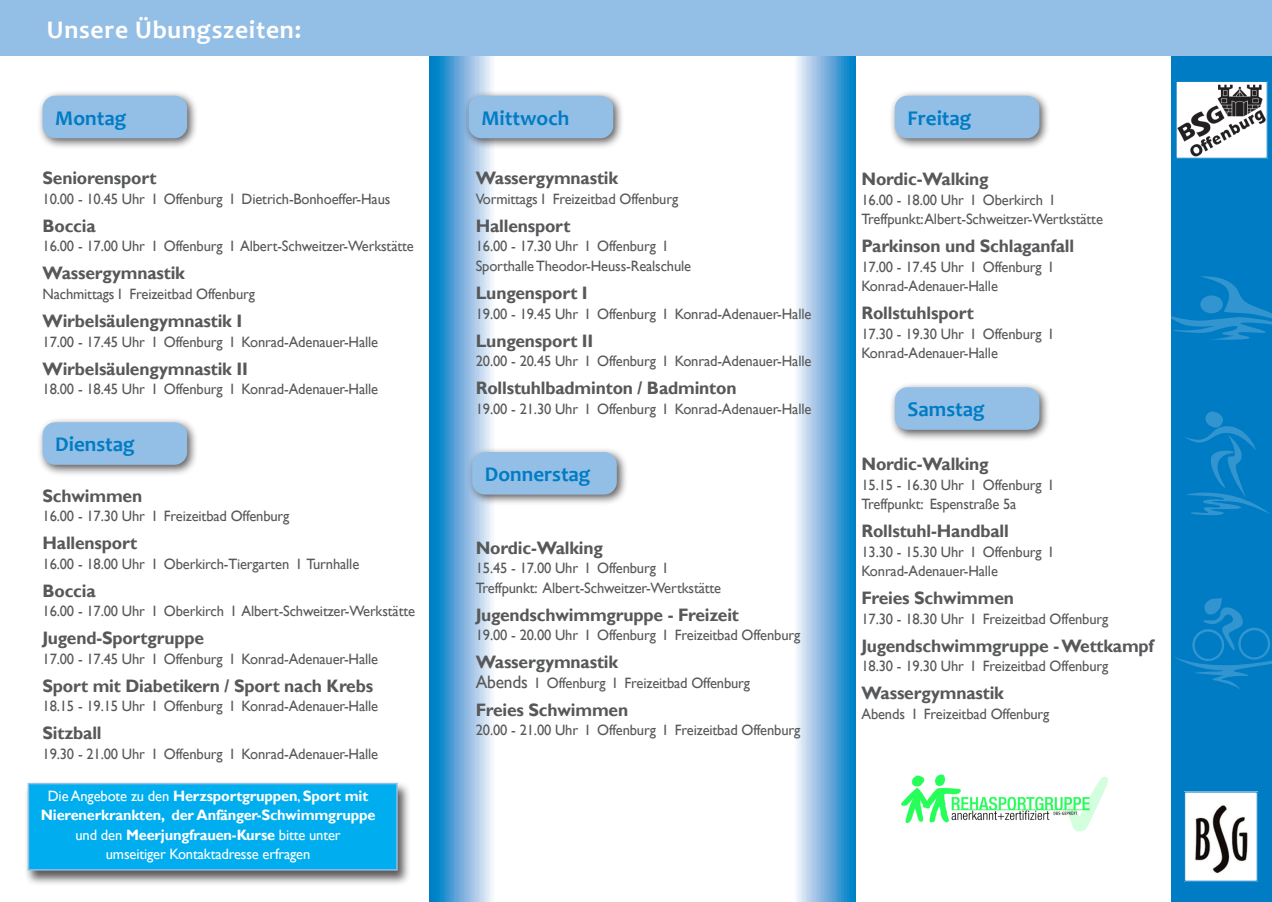
<style>
.page{position:relative;width:1272px;height:902px;background:#fff}
.page>*{position:absolute;margin:0;border:0;box-sizing:border-box;transform-origin:0 0}
.t1{font:700 25.5px "Candara";letter-spacing:.03em;color:#fff}
.t2{font:700 21px "Candara";color:#007cc4}
.t3{font:700 18px "Gill Sans";letter-spacing:-.01em;color:#57585a}
.t4{font:15px/19.5px "Gill Sans";letter-spacing:-.01em;color:#57585a}
.t5{font:700 15px/19.5px "Gill Sans";letter-spacing:-.01em;color:#fff;text-align:center}
.s1{font-weight:400}
.s2{font-size:18px}
</style>
<div class="page">
<div style="left:37px;top:90px;width:161px;height:60px;background:#231f20;opacity:.75"></div>
<div style="left:43px;top:96px;width:144px;height:42px;background:#93bee5;border-radius:13px"></div>
<svg style="left:429px;top:56px;width:426px;height:845px"></svg>
<div style="left:1170px;top:0;width:101px;height:901px;background:#007cc4"></div>
<div style="left:0;top:0;width:1271px;height:56px;background:#93bee5"></div>
<img style="left:1185px;top:793px;width:70px;height:86px">
<div style="left:1183px;top:791px;width:74px;height:90px;border:1px solid #007cc4"></div>
<img style="left:1177px;top:83px;width:88px;height:74px">
<div style="left:1175px;top:81px;width:92px;height:78px;border:1px solid #007cc4"></div>
<svg style="left:1185px;top:411px;width:85px;height:104px"></svg>
<svg style="left:1174px;top:598px;width:97px;height:91px"></svg>
<svg style="left:1170px;top:275px;width:101px;height:65px"></svg>
<div style="left:37px;top:417px;width:161px;height:59px;background:#231f20;opacity:.75"></div>
<div style="left:43px;top:422px;width:144px;height:43px;background:#93bee5;border-radius:13px"></div>
<div style="left:467px;top:446px;width:161px;height:60px;background:#231f20;opacity:.75"></div>
<div style="left:472px;top:452px;width:145px;height:42px;background:#93bee5;border-radius:13px"></div>
<div style="left:24px;top:781px;width:387px;height:105px;background:#231f20;opacity:.75"></div>
<div style="left:28px;top:782px;width:370px;height:88px;background:#00aeef;border:2px solid #93bee5"></div>
<div style="left:889px;top:90px;width:161px;height:60px;background:#231f20;opacity:.75"></div>
<div style="left:894px;top:96px;width:145px;height:42px;background:#93bee5;border-radius:13px"></div>
<div style="left:889px;top:382px;width:161px;height:59px;background:#231f20;opacity:.75"></div>
<div style="left:894px;top:387px;width:145px;height:43px;background:#93bee5;border-radius:13px"></div>
<img style="left:901px;top:774px;width:206px;height:57px">
<div style="left:463px;top:90px;width:161px;height:60px;background:#231f20;opacity:.75"></div>
<div style="left:468px;top:96px;width:145px;height:42px;background:#93bee5;border-radius:13px"></div>
<h1 class="t1" style="left:47px;top:14px;width:256px">Unsere Übungszeiten:</h1>
<h2 class="t2" style="left:55px;top:105px;width:72px">Montag</h2>
<p class="t3" style="left:43px;top:167px;width:115px">Seniorensport</p>
<p class="t4" style="left:43px;top:189px;width:349px">10.00 - 10.45 Uhr I Offenburg I Dietrich-Bonhoeffer-Haus</p>
<p class="t3" style="left:43px;top:215px;width:55px">Boccia</p>
<p class="t4" style="left:43px;top:237px;width:373px">16.00 - 17.00 Uhr I Offenburg I Albert-Schweitzer-Werkstätte</p>
<p class="t3" style="left:43px;top:262px;width:144px">Wassergymnastik</p>
<p class="t4" style="left:43px;top:284px;width:214px">Nachmittags I Freizeitbad Offenburg</p>
<p class="t3" style="left:43px;top:310px;width:201px">Wirbelsäulengymnastik I</p>
<p class="t4" style="left:43px;top:332px;width:337px">17.00 - 17.45 Uhr I Offenburg I Konrad-Adenauer-Halle</p>
<p class="t3" style="left:43px;top:357px;width:207px">Wirbelsäulengymnastik II</p>
<p class="t4" style="left:43px;top:379px;width:337px">18.00 - 18.45 Uhr I Offenburg I Konrad-Adenauer-Halle</p>
<h2 class="t2" style="left:55px;top:431px;width:81px">Dienstag</h2>
<p class="t3" style="left:43px;top:484px;width:101px">Schwimmen</p>
<p class="t4" style="left:43px;top:506px;width:248px">16.00 - 17.30 Uhr I Freizeitbad Offenburg</p>
<p class="t3" style="left:43px;top:532px;width:96px">Hallensport</p>
<p class="t4" style="left:43px;top:554px;width:318px">16.00 - 18.00 Uhr I Oberkirch-Tiergarten I Turnhalle</p>
<p class="t3" style="left:43px;top:579px;width:55px">Boccia</p>
<p class="t4" style="left:43px;top:601px;width:374px">16.00 - 17.00 Uhr I Oberkirch I Albert-Schweitzer-Werkstätte</p>
<p class="t3" style="left:43px;top:627px;width:163px">Jugend-Sportgruppe</p>
<p class="t4" style="left:43px;top:649px;width:337px">17.00 - 17.45 Uhr I Offenburg I Konrad-Adenauer-Halle</p>
<p class="t3" style="left:43px;top:674px;width:332px">Sport mit Diabetikern / Sport nach Krebs</p>
<p class="t4" style="left:43px;top:696px;width:337px">18.15 - 19.15 Uhr I Offenburg I Konrad-Adenauer-Halle</p>
<p class="t3" style="left:43px;top:722px;width:61px">Sitzball</p>
<p class="t4" style="left:43px;top:744px;width:337px">19.30 - 21.00 Uhr I Offenburg I Konrad-Adenauer-Halle</p>
<p class="t5" style="left:41px;top:786px;width:336px"><span class="s1">Die Angebote zu den</span> Herzsportgruppen<span class="s1">,</span> Sport mit Nierenerkrankten, der Anfänger-Schwimmgruppe <span class="s1">und den</span> Meerjungfrauen-Kurse <span class="s1">bitte unter<br>umseitiger Kontaktadresse erfragen</span></p>
<h2 class="t2" style="left:481px;top:105px;width:89px">Mittwoch</h2>
<p class="t3" style="left:476px;top:167px;width:144px">Wassergymnastik</p>
<p class="t4" style="left:476px;top:189px;width:204px">Vormittags I Freizeitbad Offenburg</p>
<p class="t3" style="left:476px;top:215px;width:96px">Hallensport</p>
<p class="t4" style="left:476px;top:237px;width:217px">16.00 - 17.30 Uhr I Offenburg I<br>Sporthalle Theodor-Heuss-Realschule</p>
<p class="t3" style="left:476px;top:282px;width:113px">Lungensport I</p>
<p class="t4" style="left:476px;top:304px;width:337px">19.00 - 19.45 Uhr I Offenburg I Konrad-Adenauer-Halle</p>
<p class="t3" style="left:476px;top:329px;width:119px">Lungensport II</p>
<p class="t4" style="left:476px;top:351px;width:337px">20.00 - 20.45 Uhr I Offenburg I Konrad-Adenauer-Halle</p>
<p class="t3" style="left:476px;top:377px;width:262px">Rollstuhlbadminton / Badminton</p>
<p class="t4" style="left:476px;top:399px;width:337px">19.00 - 21.30 Uhr I Offenburg I Konrad-Adenauer-Halle</p>
<h2 class="t2" style="left:485px;top:461px;width:107px">Donnerstag</h2>
<p class="t3" style="left:476px;top:536px;width:129px">Nordic-Walking</p>
<p class="t4" style="left:476px;top:558px;width:247px">15.45 - 17.00 Uhr I Offenburg I<br>Treffpunkt: Albert-Schweitzer-Wertkstätte</p>
<p class="t3" style="left:476px;top:603px;width:265px">Jugendschwimmgruppe - Freizeit</p>
<p class="t4" style="left:476px;top:625px;width:326px">19.00 - 20.00 Uhr I Offenburg I Freizeitbad Offenburg</p>
<p class="t3" style="left:476px;top:651px;width:144px">Wassergymnastik</p>
<p class="t4" style="left:476px;top:673px;width:276px"><span class="s2">Abends</span> I Offenburg I Freizeitbad Offenburg</p>
<p class="t3" style="left:476px;top:698px;width:154px">Freies Schwimmen</p>
<p class="t4" style="left:476px;top:720px;width:326px">20.00 - 21.00 Uhr I Offenburg I Freizeitbad Offenburg</p>
<h2 class="t2" style="left:907px;top:105px;width:65px">Freitag</h2>
<p class="t3" style="left:861px;top:168px;width:129px">Nordic-Walking</p>
<p class="t4" style="left:861px;top:190px;width:243px">16.00 - 18.00 Uhr I Oberkirch I<br>Treffpunkt:Albert-Schweitzer-Wertkstätte</p>
<p class="t3" style="left:861px;top:235px;width:214px">Parkinson und Schlaganfall</p>
<p class="t4" style="left:861px;top:257px;width:193px">17.00 - 17.45 Uhr I Offenburg I<br>Konrad-Adenauer-Halle</p>
<p class="t3" style="left:861px;top:302px;width:114px">Rollstuhlsport</p>
<p class="t4" style="left:861px;top:324px;width:193px">17.30 - 19.30 Uhr I Offenburg I<br>Konrad-Adenauer-Halle</p>
<h2 class="t2" style="left:907px;top:396px;width:79px">Samstag</h2>
<p class="t3" style="left:861px;top:453px;width:129px">Nordic-Walking</p>
<p class="t4" style="left:861px;top:475px;width:193px">15.15 - 16.30 Uhr I Offenburg I<br>Treffpunkt: Espenstraße 5a</p>
<p class="t3" style="left:861px;top:520px;width:149px">Rollstuhl-Handball</p>
<p class="t4" style="left:861px;top:542px;width:193px">13.30 - 15.30 Uhr I Offenburg I<br>Konrad-Adenauer-Halle</p>
<p class="t3" style="left:861px;top:587px;width:154px">Freies Schwimmen</p>
<p class="t4" style="left:861px;top:609px;width:248px">17.30 - 18.30 Uhr I Freizeitbad Offenburg</p>
<p class="t3" style="left:861px;top:635px;width:294px">Jugendschwimmgruppe - Wettkampf</p>
<p class="t4" style="left:861px;top:657px;width:248px">18.30 - 19.30 Uhr I Freizeitbad Offenburg</p>
<p class="t3" style="left:861px;top:682px;width:144px">Wassergymnastik</p>
<p class="t4" style="left:861px;top:704px;width:189px">Abends I Freizeitbad Offenburg</p>
</div>
